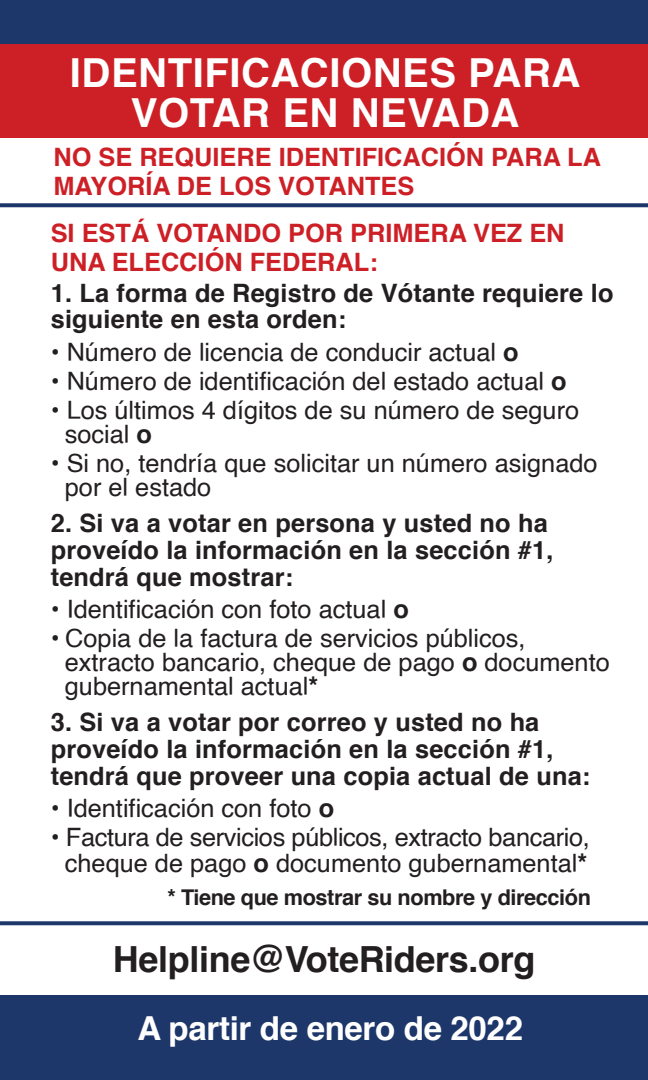
<style>
.page{position:relative;width:648px;height:1080px;background:#fff}
.page>*{position:absolute;margin:0;border:0;box-sizing:border-box;transform-origin:0 0}
.t1{font:700 40px/40px "Helvetica";letter-spacing:.015em;color:#fff;text-align:center}
.t2{font:700 36px "Helvetica";letter-spacing:-.01em;color:#231f20}
.t3{font:700 33.2px "Helvetica";letter-spacing:-.01em;color:#fff}
.t4{font:25.2px/28.8px "Helvetica";color:#231f20}
.t5{font:700 25.2px/26.8px "Helvetica";letter-spacing:.005em;color:#231f20}
.t6{font:700 25.2px/28.8px "Helvetica";color:#cd2026}
.t7{font:700 21.6px "Helvetica";letter-spacing:-.02em;color:#231f20}
.s1{font-weight:700}
</style>
<div class="page">
<div style="left:0;top:0;width:648px;height:138px;background:#1e376a"></div>
<div style="left:0;top:44px;width:648px;height:94px;background:#cd2026"></div>
<div style="left:0;top:996px;width:648px;height:84px;background:#1e376a"></div>
<svg style="left:0;top:921px;width:648px;height:4px;background:#2d4474"></svg>
<svg style="left:0;top:203px;width:648px;height:4px;background:#2d4474"></svg>
<h1 class="t1" style="left:70px;top:56px;width:512px">IDENTIFICACIONES PARA<br>VOTAR EN NEVADA</h1>
<p class="t6" style="left:53px;top:145px;width:549px">NO SE REQUIERE IDENTIFICACIÓN PARA LA<br>MAYORÍA DE LOS VOTANTES</p>
<p class="t6" style="left:51px;top:221px;width:515px">SI ESTÁ VOTANDO POR PRIMERA VEZ EN<br>UNA ELECCIÓN FEDERAL:</p>
<p class="t5" style="left:51px;top:282px;width:564px">1. La forma de Registro de Vótante requiere lo siguiente en esta orden:</p>
<p class="t4" style="left:51px;top:340px;width:530px">ï Número de licencia de conducir actual <span class="s1">o<br></span>ï Número de identificación del estado actual <span class="s1">o </span>ï Los últimos 4 dígitos de su número de seguro</p>
<p class="t4" style="left:51px;top:422px;width:548px;text-indent:14px">social <span class="s1">o<br></span>ï Si no, tendría que solicitar un número asignado</p>
<p class="t4" style="left:65px;top:475px;width:148px">por el estado</p>
<p class="t5" style="left:51px;top:512px;width:504px">2. Si va a votar en persona y usted no ha proveído la información en la sección #1, tendrá que mostrar:</p>
<p class="t4" style="left:51px;top:597px;width:476px">ï Identificación con foto actual <span class="s1">o<br></span>ï Copia de la factura de servicios públicos,</p>
<p class="t4" style="left:65px;top:653px;width:547px;line-height:24px">extracto bancario, cheque de pago <span class="s1">o</span> documento gubernamental actual<span class="s1">*</span></p>
<p class="t5" style="left:51px;top:711px;width:541px">3. Si va a votar por correo y usted no ha proveído la información en la sección #1, tendrá que proveer una copia actual de una:</p>
<p class="t4" style="left:51px;top:796px;width:541px">ï Identificación con foto <span class="s1">o<br></span>ï Factura de servicios públicos, extracto bancario,</p>
<p class="t4" style="left:65px;top:851px;width:524px">cheque de pago <span class="s1">o</span> documento gubernamental<span class="s1">*</span></p>
<p class="t7" style="left:167px;top:889px;width:425px">* Tiene que mostrar su nombre y dirección</p>
<h2 class="t2" style="left:113px;top:945px;width:424px">Helpline@VoteRiders.org</h2>
<h3 class="t3" style="left:137px;top:1015px;width:387px">A partir de enero de 2022</h3>
</div>
